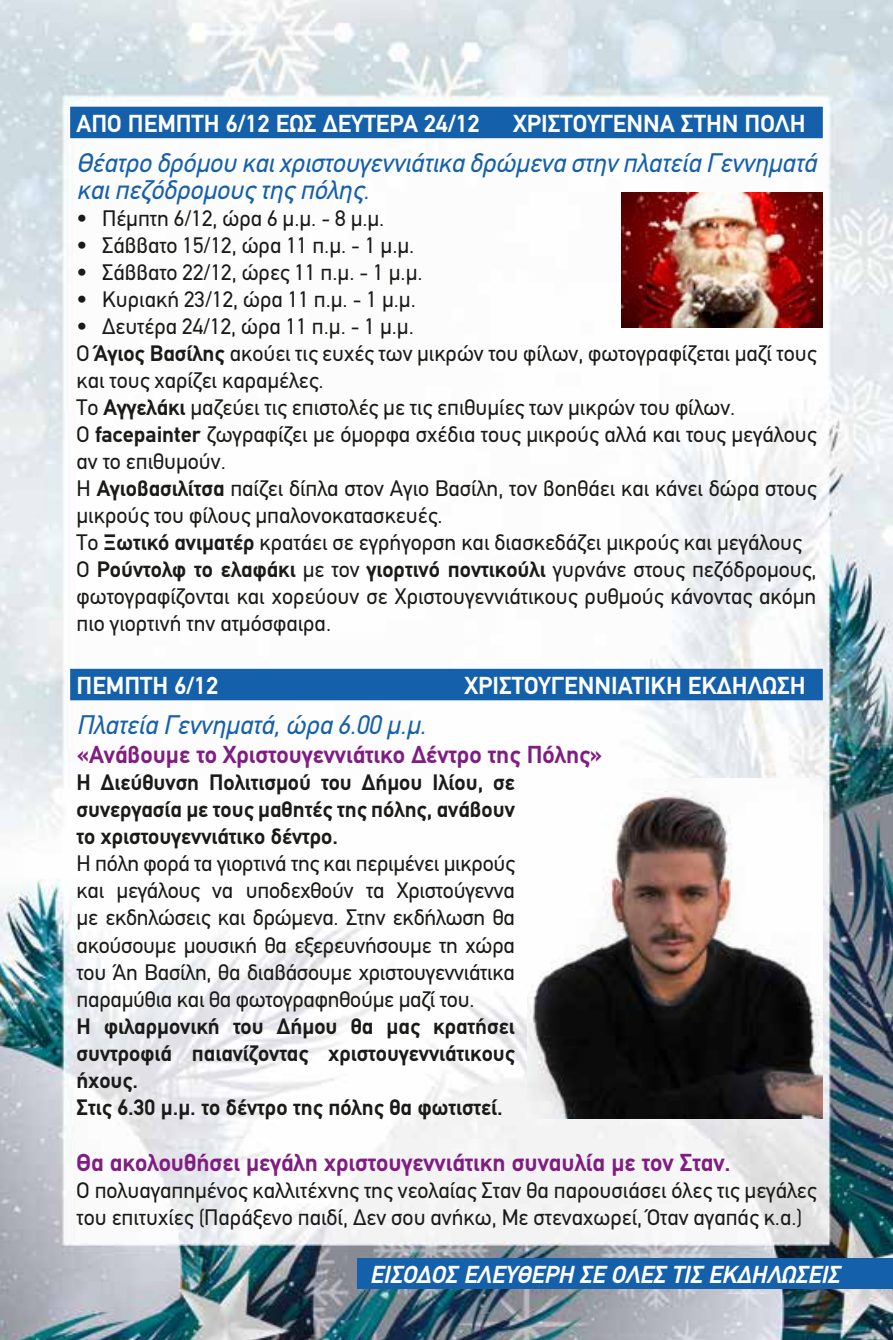
<style>
.page{position:relative;width:893px;height:1340px;background:#fff}
.page>*{position:absolute;margin:0;border:0;box-sizing:border-box;transform-origin:0 0}
.t1{font:italic 27px/27px "PF Din Text";color:#1560ab}
.t2{font:700 24.75px "PF Din Text";color:#811d82}
.t3{font:700 24.75px "PF Din Text";color:#fff}
.t4{font:italic 700 24.75px "PF Din Text";color:#fff}
.t5{font:22.5px/27px "PF Din Text";color:#1a1a18}
.t6{font:700 22.5px/27px "PF Din Text";color:#1a1a18;text-align:justify}
.s1{font-weight:700}
</style>
<div class="page">
<img style="left:0;top:0;width:893px;height:1339px">
<div style="left:70px;top:107px;width:753px;height:31px;background:#1560ab"></div>
<div style="left:70px;top:668px;width:753px;height:32px;background:#1560ab"></div>
<div style="left:357px;top:1258px;width:536px;height:30px;background:#1560ab"></div>
<img style="left:621px;top:193px;width:202px;height:134px">
<img style="left:528px;top:778px;width:295px;height:340px">
<p class="t3" style="left:77px;top:109px;width:83px">Από Πέμπτη</p>
<p class="t3" style="left:226px;top:109px;width:64px">6/12 έως</p>
<p class="t3" style="left:323px;top:109px;width:29px">Δευτέρα</p>
<p class="t3" style="left:424px;top:109px;width:57px">24/12</p>
<p class="t3" style="left:514px;top:109px;width:293px">ΧΡΙΣΤΟΥΓΕΝΝΑ ΣΤΗΝ ΠΟΛΗ</p>
<p class="t1" style="left:77px;top:149px;width:741px">Θέατρο δρόμου και χριστουγεννιάτικα δρώμενα στην πλατεία Γεννηματά και πεζόδρομους της πόλης.</p>
<p class="t5" style="left:77px;top:204px;width:309px">• Πέμπτη 6/12, ώρα 6 μ.μ. - 8 μ.μ.</p>
<p class="t5" style="left:77px;top:231px;width:339px">• Σάββατο 15/12, ώρα 11 π.μ. - 1 μ.μ.</p>
<p class="t5" style="left:77px;top:258px;width:347px">• Σάββατο 22/12, ώρες 11 π.μ. - 1 μ.μ.</p>
<p class="t5" style="left:77px;top:285px;width:341px">• Κυριακή 23/12, ώρα 11 π.μ. - 1 μ.μ.</p>
<p class="t5" style="left:77px;top:312px;width:741px">• Δευτέρα 24/12, ώρα 11 π.μ. - 1 μ.μ.<br>Ο <span class="s1">Άγιος Βασίλης</span> ακούει τις ευχές των μικρών του φίλων, φωτογραφίζεται μαζί τους και τους χαρίζει καραμέλες.<br>Το <span class="s1">Αγγελάκι</span> μαζεύει τις επιστολές με τις επιθυμίες των μικρών του φίλων.<br>Ο <span class="s1">facepainter</span> ζωγραφίζει με όμορφα σχέδια τους μικρούς αλλά και τους μεγάλους αν το επιθυμούν.<br>Η <span class="s1">Αγιοβασιλίτσα</span> παίζει δίπλα στον Αγιο Βασίλη, τον βοηθάει και κάνει δώρα στους μικρούς του φίλους μπαλονοκατασκευές.<br>Το <span class="s1">Ξωτικό ανιματέρ</span> κρατάει σε εγρήγορση και διασκεδάζει μικρούς και μεγάλους Ο <span class="s1">Ρούντολφ το ελαφάκι</span> με τον <span class="s1">γιορτινό ποντικούλι</span> γυρνάνε στους πεζόδρομους, φωτογραφίζονται και χορεύουν σε Χριστουγεννιάτικους ρυθμούς κάνοντας ακόμη πιο γιορτινή την ατμόσφαιρα.</p>
<p class="t3" style="left:77px;top:671px;width:143px">ΠΕΜΠΤΗ 6/12</p>
<p class="t3" style="left:465px;top:671px;width:342px">ΧΡΙΣΤΟΥΓΕΝΝΙΑΤΙΚΗ ΕΚΔΗΛΩΣΗ</p>
<p class="t1" style="left:77px;top:711px;width:351px">Πλατεία Γεννηματά, ώρα 6.00 μ.μ.</p>
<p class="t2" style="left:77px;top:740px;width:528px">«Ανάβουμε το Χριστουγεννιάτικο Δέντρο της Πόλης»</p>
<p class="t6" style="left:77px;top:769px;width:440px">H Διεύθυνση Πολιτισμού του Δήμου Ιλίου, σε συνεργασία με τους μαθητές της πόλης, ανάβουν το χριστουγεννιάτικο δέντρο.</p>
<p class="t5" style="left:77px;top:850px;width:440px;text-align:justify">Η πόλη φορά τα γιορτινά της και περιμένει μικρούς και μεγάλους να υποδεχθούν τα Χριστούγεννα με εκδηλώσεις και δρώμενα. Στην εκδήλωση θα ακούσουμε μουσική θα εξερευνήσουμε τη χώρα του Άη Βασίλη, θα διαβάσουμε χριστουγεννιάτικα παραμύθια και θα φωτογραφηθούμε μαζί του.</p>
<p class="t6" style="left:77px;top:1012px;width:440px;text-align:left">Η φιλαρμονική του Δήμου θα μας κρατήσει συντροφιά παιανίζοντας χριστουγεννιάτικους ήχους.<br>Στις 6.30 μ.μ. το δέντρο της πόλης θα φωτιστεί.</p>
<p class="t2" style="left:77px;top:1148px;width:656px">Θα ακολουθήσει μεγάλη χριστουγεννιάτικη συναυλία με τον Σταν.</p>
<p class="t5" style="left:77px;top:1177px;width:741px">Ο πολυαγαπημένος καλλιτέχνης της νεολαίας Σταν θα παρουσιάσει όλες τις μεγάλες του επιτυχίες (Παράξενο παιδί, Δεν σου ανήκω, Με στεναχωρεί, Όταν αγαπάς κ.α.)</p>
<p class="t4" style="left:370px;top:1260px;width:471px">ΕΙΣΟΔΟΣ ΕΛΕΥΘΕΡΗ ΣΕ ΟΛΕΣ ΤΙΣ ΕΚΔΗΛΩΣΕΙΣ</p>
</div>
